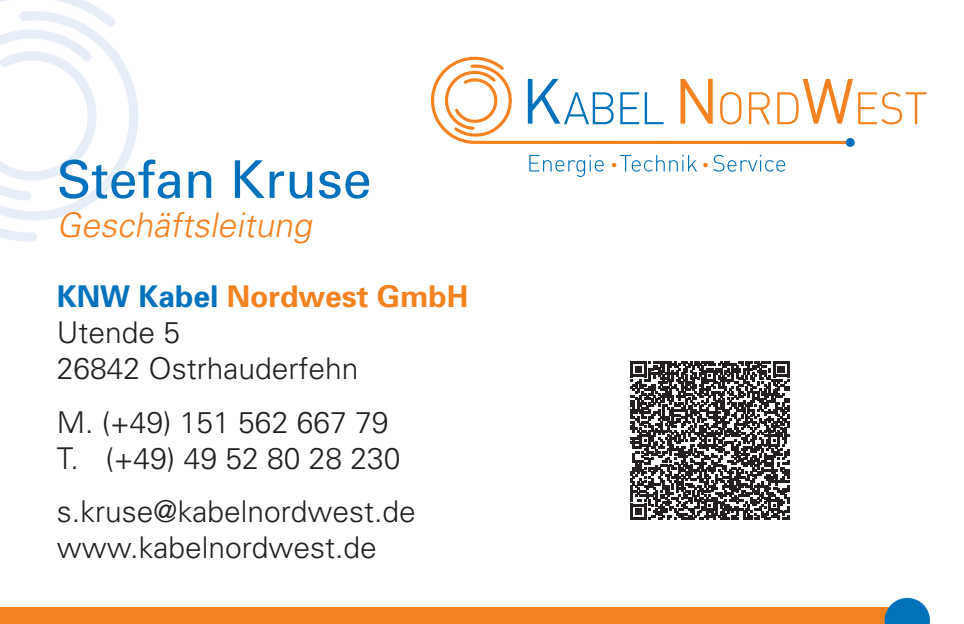
<style>
.page{position:relative;width:964px;height:624px;background:#fff}
.page>*{position:absolute;margin:0;border:0;box-sizing:border-box;transform-origin:0 0}
.t1{font:52px "Univers";color:#0072bc}
.t2{font:italic 300 34px "Univers";color:#f58220}
.t3{font:300 30px/36px "Univers";color:#231f20}
.s1{font-weight:700;color:#0072bc}
.s2{font-weight:700;color:#f58220}
</style>
<div class="page">
<svg style="left:0;top:0;width:103px;height:242px"></svg>
<svg style="left:0;top:11px;width:138px;height:209px"></svg>
<div style="left:0;top:607px;width:907px;height:17px;background:#f58220"></div>
<svg style="left:884px;top:598px;width:46px;height:26px"></svg>
<svg style="left:431px;top:56px;width:88px;height:88px"></svg>
<hr style="left:476px;top:141px;width:372px;height:3px;background:#f58220">
<div style="left:846px;top:138px;width:9px;height:9px;background:#0072bc;border-radius:50%"></div>
<svg style="left:529px;top:155px;width:256px;height:22px"></svg>
<svg style="left:680px;top:79px;width:246px;height:45px"></svg>
<svg style="left:528px;top:79px;width:135px;height:45px"></svg>
<svg style="left:630px;top:361px;width:159px;height:159px"></svg>
<h1 class="t1" style="left:57px;top:149px;width:316px">Stefan Kruse</h1>
<p class="t2" style="left:57px;top:204px;width:264px">Geschäftsleitung</p>
<p class="t3" style="left:57px;top:279px;width:413px"><span class="s1">KNW Kabel</span> <span class="s2">Nordwest GmbH<br></span>Utende 5<br>26842 Ostrhauderfehn</p>
<p class="t3" style="left:57px;top:404px;width:345px">M. (+49) 151 562 667 79<br>T. (+49) 49 52 80 28 230</p>
<p class="t3" style="left:57px;top:493px;width:361px">s.kruse@kabelnordwest.de www.kabelnordwest.de</p>
</div>
